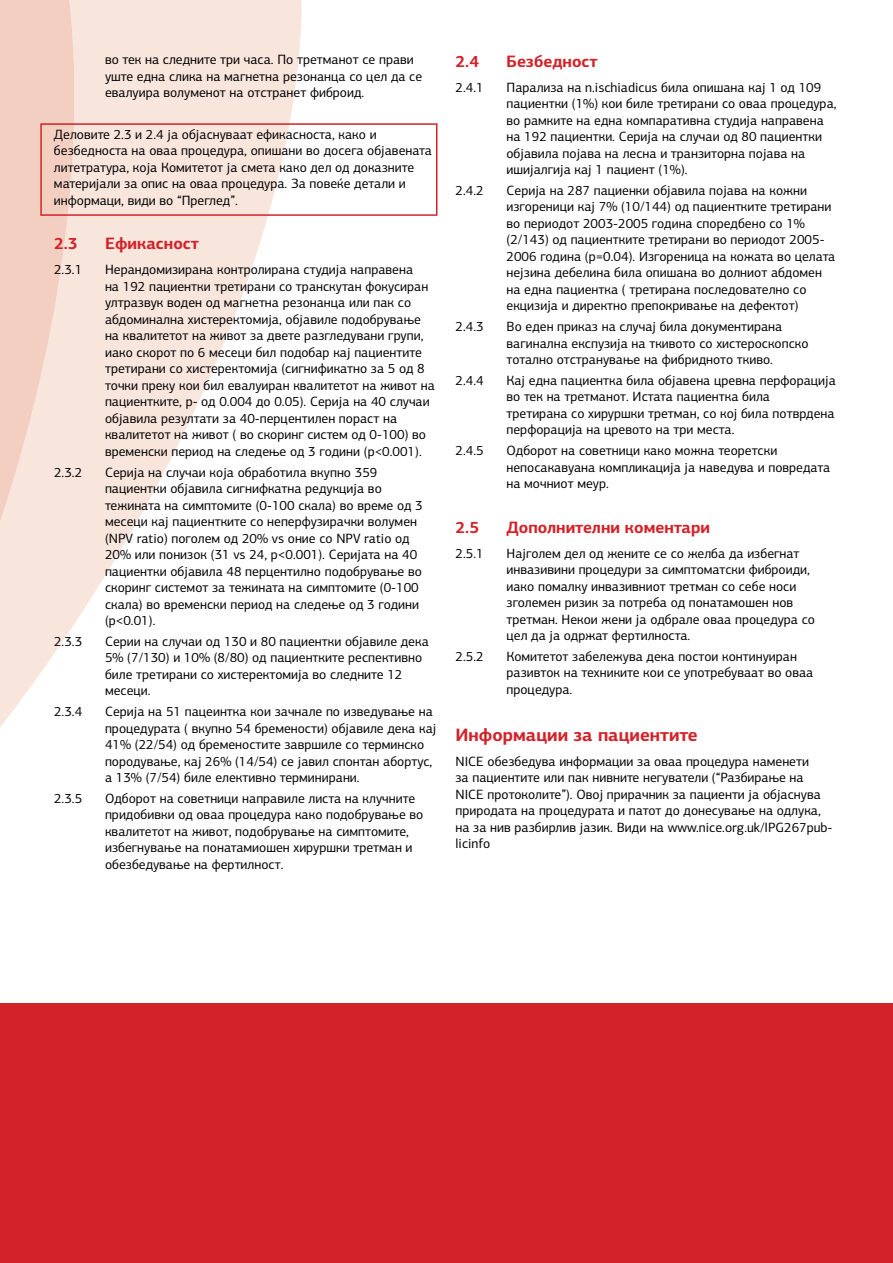
<style>
.page{position:relative;width:893px;height:1263px;background:#fff}
.page>*{position:absolute;margin:0;border:0;box-sizing:border-box;transform-origin:0 0}
.t1{font:700 18px "PF Centro Sans Pro";color:#d2232a}
.t2{font:700 16.5px "PF Centro Sans Pro";color:#d2232a}
.t3{font:13.5px/16.5px "PF Centro Sans Pro";color:#000}
</style>
<div class="page">
<svg style="left:0;top:0;width:302px;height:727px;fill:#f8e5dc"></svg>
<svg style="left:0;top:0;width:88px;height:559px;fill:#f3cfc1"></svg>
<div style="left:0;top:1003px;width:893px;height:260px;background:#d2232a"></div>
<div style="left:40px;top:123px;width:397px;height:93px;border:2px solid #d2232a"></div>
<p class="t3" style="left:105px;top:52px;width:319px">во тек на следните три часа. По третманот се прави уште една слика на магнетна резонанца со цел да се евалуира волуменот на отстранет фиброид.</p>
<p class="t3" style="left:54px;top:126px;width:380px">Деловите 2.3 и 2.4 ја објаснуваат ефикасноста, како и безбедноста на оваа процедура, опишани во досега објавената литетратура, која Комитетот ја смета како дел од доказните материјали за опис на оваа процедура. За повеќе детали и информаци, види во “Преглед”.</p>
<p class="t2" style="left:54px;top:233px;width:25px">2.3</p>
<p class="t2" style="left:105px;top:233px;width:96px">Ефикасност</p>
<p class="t3" style="left:54px;top:262px;width:30px">2.3.1</p>
<p class="t3" style="left:105px;top:262px;width:331px">Нерандомизирана контролирана студија направена<br>на 192 пациентки третирани со транскутан фокусиран ултразвук воден од магнетна резонанца или пак со абдоминална хистеректомија, објавиле подобрување на квалитетот на живот за двете разгледувани групи, иако скорот по 6 месеци бил подобар кај пациентите третирани со хистеректомија (сигнификатно за 5 од 8 точки преку кои бил евалуиран квалитетот на живот на пациентките, p- од 0.004 до 0.05). Серија на 40 случаи објавила резултати за 40-перцентилен пораст на квалитетот на живот ( во скоринг систем од 0-100) во временски период на следење од 3 години (p&lt;0.001).</p>
<p class="t3" style="left:54px;top:464px;width:30px">2.3.2</p>
<p class="t3" style="left:105px;top:464px;width:319px">Серија на случаи која обработила вкупно 359 пациентки објавила сигнифкатна редукција во тежината на симптомите (0-100 скала) во време од 3 месеци кај пациентките со неперфузирачки волумен (NPV ratio) поголем од 20% vs оние со NPV ratio од 20% или понизок (31 vs 24, p&lt;0.001). Серијата на 40 пациентки објавила 48 перцентилно подобрување во скоринг системот за тежината на симптомите (0-100 скала) во временски период на следење од 3 години (p&lt;0.01).</p>
<p class="t3" style="left:54px;top:633px;width:30px">2.3.3</p>
<p class="t3" style="left:105px;top:633px;width:325px">Серии на случаи од 130 и 80 пациентки објавиле дека 5% (7/130) и 10% (8/80) од пациентките респективно биле третирани со хистеректомија во следните 12 месеци.</p>
<p class="t3" style="left:54px;top:703px;width:30px">2.3.4</p>
<p class="t3" style="left:105px;top:703px;width:333px">Серија на 51 пацеинтка кои зачнале по изведување на процедурата ( вкупно 54 бремености) објавиле дека кај 41% (22/54) од бременостите завршиле со терминско породување, кај 26% (14/54) се јавил спонтан абортус, а 13% (7/54) биле елективно терминирани.</p>
<p class="t3" style="left:54px;top:790px;width:30px">2.3.5</p>
<p class="t3" style="left:105px;top:790px;width:320px">Одборот на советници направиле листа на клучните придобивки од оваа процедура како подобрување во квалитетот на живот, подобрување на симптомите, избегнување на понатамиошен хируршки третман и обезбедување на фертилност.</p>
<p class="t2" style="left:455px;top:50px;width:25px">2.4</p>
<p class="t2" style="left:506px;top:50px;width:93px">Безбедност</p>
<p class="t3" style="left:455px;top:79px;width:30px">2.4.1</p>
<p class="t3" style="left:506px;top:79px;width:332px">Парализа на n.ischiadicus била опишана кај 1 од 109 пациентки (1%) кои биле третирани со оваа процедура, во рамките на една компаративна студија направена на 192 пациентки. Серија на случаи од 80 пациентки објавила појава на лесна и транзиторна појава на ишијалгија кај 1 пациент (1%).</p>
<p class="t3" style="left:455px;top:182px;width:30px">2.4.2</p>
<p class="t3" style="left:506px;top:182px;width:330px">Серија на 287 пациенки објавила појава на кожни изгореници кај 7% (10/144) од пациентките третирани во периодот 2003-2005 година споредбено со 1% (2/143) од пациентките третирани во периодот 2005- 2006 година (р=0.04). Изгореница на кожата во целата нејзина дебелина била опишана во долниот абдомен на една пациентка ( третирана последователно со екцизија и директно препокривање на дефектот)</p>
<p class="t3" style="left:455px;top:318px;width:30px">2.4.3</p>
<p class="t3" style="left:506px;top:318px;width:304px">Во еден приказ на случај била документирана вагинална експузија на ткивото со хистероскопско тотално отстранување на фибридното ткиво.</p>
<p class="t3" style="left:455px;top:372px;width:30px">2.4.4</p>
<p class="t3" style="left:506px;top:372px;width:331px">Кај една пациентка била објавена цревна перфорација во тек на третманот. Истата пациентка била<br>третирана со хируршки третман, со кој била потврдена перфорација на цревото на три места.</p>
<p class="t3" style="left:455px;top:442px;width:30px">2.4.5</p>
<p class="t3" style="left:506px;top:442px;width:325px">Одборот на советници како можна теоретски непосакавуана компликација ја наведува и повредата на мочниот меур.</p>
<p class="t2" style="left:455px;top:516px;width:25px">2.5</p>
<p class="t2" style="left:506px;top:516px;width:205px">Дополнителни коментари</p>
<p class="t3" style="left:455px;top:545px;width:30px">2.5.1</p>
<p class="t3" style="left:506px;top:545px;width:310px">Најголем дел од жените се со желба да избегнат инвазивини процедури за симптоматски фиброиди, иако помалку инвазивниот третман со себе носи зголемен ризик за потреба од понатамошен нов третман. Некои жени ја одбрале оваа процедура со цел да ја одржат фертилноста.</p>
<p class="t3" style="left:455px;top:648px;width:30px">2.5.2</p>
<p class="t3" style="left:506px;top:648px;width:308px">Комитетот забележува дека постои континуиран разивток на техниките кои се употребуваат во оваа процедура.</p>
<h1 class="t1" style="left:455px;top:723px;width:244px">Информации за пациентите</h1>
<p class="t3" style="left:455px;top:753px;width:379px">NICE обезбедува информации за оваа процедура наменети<br>за пациентите или пак нивните негуватели (“Разбирање на NICE протоколите”). Овој прирачник за пациенти ја објаснува природата на прoцедурата и патот до донесување на одлука, на за нив разбирлив јазик. Види на www.nice.org.uk/IPG267pub&shy;licinfo</p>
</div>
